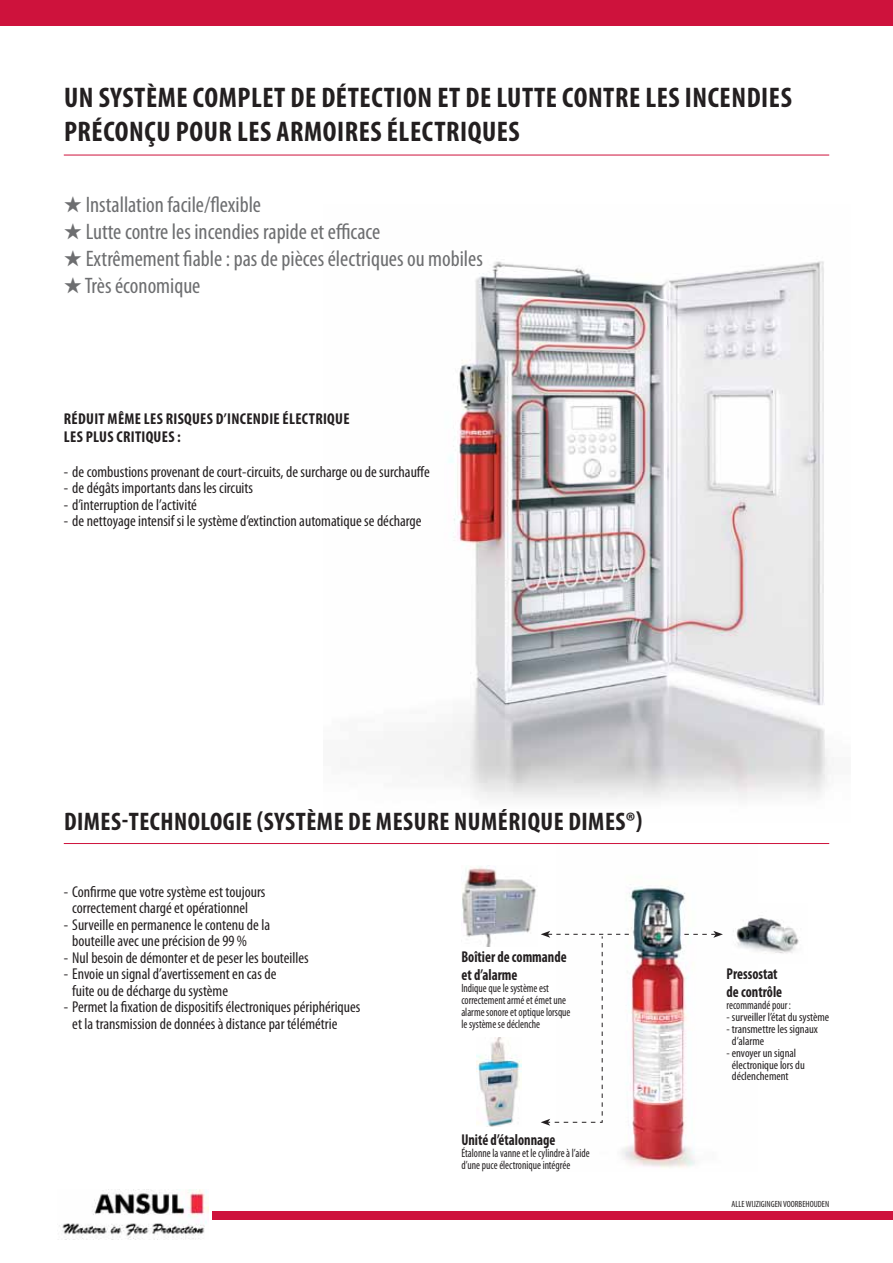
<style>
.page{position:relative;width:893px;height:1263px;background:#fff}
.page>*{position:absolute;margin:0;border:0;box-sizing:border-box;transform-origin:0 0}
.t1{font:700 condensed 28.5px/34.2px "Myriad Pro";letter-spacing:.02em;color:#231f20}
.t2{font:700 condensed 25.5px "Myriad Pro";letter-spacing:.02em;color:#231f20}
.t3{font:condensed 22.5px/27px "Myriad Pro";color:#6d6e70}
.t4{font:condensed 15.75px/16.5px "Myriad Pro";color:#231f20}
.t5{font:700 condensed 15.75px/18px "Myriad Pro";color:#231f20;scale:.9 1}
.t6{font:700 condensed 15.75px/18px "Myriad Pro";letter-spacing:.02em;color:#231f20}
.t7{font:condensed 12px/12px "Myriad Pro";color:#231f20;scale:.9 1}
.t8{font:condensed 12px/12px "Myriad Pro";color:#231f20}
.t9{font:condensed 9px "Myriad Pro";color:#231f20}
</style>
<div class="page">
<div style="left:213px;top:1212px;width:679px;height:8px;background:#ce123c"></div>
<div style="left:0;top:0;width:892px;height:26px;background:#ce123c"></div>
<hr style="left:64px;top:155px;width:765px;height:1px;background:#ce123c">
<img style="left:426px;top:261px;width:403px;height:538px">
<img style="left:59px;top:1190px;width:149px;height:49px">
<img style="left:462px;top:866px;width:74px;height:80px">
<img style="left:476px;top:1038px;width:45px;height:89px">
<img style="left:621px;top:886px;width:74px;height:282px">
<svg style="left:684px;top:931px;width:39px;height:7px"></svg>
<svg style="left:541px;top:931px;width:88px;height:195px"></svg>
<img style="left:733px;top:917px;width:66px;height:37px">
<hr style="left:64px;top:843px;width:765px;height:1px;background:#ce123c">
<h1 class="t1" style="left:64px;top:82px;width:729px">UN SYSTÈME COMPLET DE DÉTECTION ET DE LUTTE CONTRE LES INCENDIES<br>PRÉCONÇU POUR LES ARMOIRES ÉLECTRIQUES</h1>
<h3 class="t3" style="left:85px;top:192px;width:399px">Installation facile/flexible<br>Lutte contre les incendies rapide et efficace<br>Extrêmement fiable : pas de pièces électriques ou mobiles Très économique</h3>
<p class="t6" style="left:64px;top:411px;width:287px">RÉDUIT MÊME LES RISQUES D’INCENDIE ÉLECTRIQUE<br>LES PLUS CRITIQUES :</p>
<p class="t4" style="left:64px;top:464px;width:367px">- de combustions provenant de court-circuits, de surcharge ou de surchauffe</p>
<p class="t4" style="left:64px;top:481px;width:191px">- de dégâts importants dans les circuits</p>
<p class="t4" style="left:64px;top:497px;width:135px">- d’interruption de l’activité</p>
<p class="t4" style="left:64px;top:514px;width:359px">- de nettoyage intensif si le système d’extinction automatique se décharge</p>
<h2 class="t2" style="left:64px;top:812px;width:579px">DIMES-TECHNOLOGIE (SYSTÈME DE MESURE NUMÉRIQUE DIMES®)</h2>
<p class="t4" style="left:64px;top:884px;width:203px;text-align:center">- Confirme que votre système est toujours correctement chargé et opérationnel</p>
<p class="t4" style="left:72px;top:917px;width:199px;text-indent:-9px">- Surveille en permanence le contenu de la bouteille avec une précision de 99 %</p>
<p class="t4" style="left:64px;top:950px;width:246px">- Nul besoin de démonter et de peser les bouteilles</p>
<p class="t4" style="left:72px;top:967px;width:206px;text-indent:-9px">- Envoie un signal d’avertissement en cas de fuite ou de décharge du système</p>
<p class="t4" style="left:72px;top:1000px;width:289px;text-indent:-9px">- Permet la fixation de dispositifs électroniques périphériques et la transmission de données à distance par télémétrie</p>
<p class="t5" style="left:461px;top:949px;width:118px">Boîtier de commande et d’alarme</p>
<p class="t7" style="left:461px;top:983px;width:123px">Indique que le système est correctement armé et émet une alarme sonore et optique lorsque le système se déclenche</p>
<p class="t5" style="left:461px;top:1131px;width:106px">Unité d’étalonnage</p>
<p class="t7" style="left:461px;top:1147px;width:144px">Étalonne la vanne et le cylindre à l’aide d’une puce électronique intégrée</p>
<p class="t5" style="left:726px;top:965px;width:63px">Pressostat de contrôle</p>
<p class="t7" style="left:726px;top:999px;width:73px">recommandé pour :</p>
<p class="t8" style="left:726px;top:1011px;width:104px">- surveiller l’état du système</p>
<p class="t8" style="left:731px;top:1023px;width:88px;text-indent:-5px">- transmettre les signaux d’alarme</p>
<p class="t8" style="left:731px;top:1047px;width:74px;text-indent:-5px">- envoyer un signal électronique lors du déclenchement</p>
<p class="t9" style="left:731px;top:1200px;width:99px">ALLE WIJZIGINGEN VOORBEHOUDEN</p>
</div>
